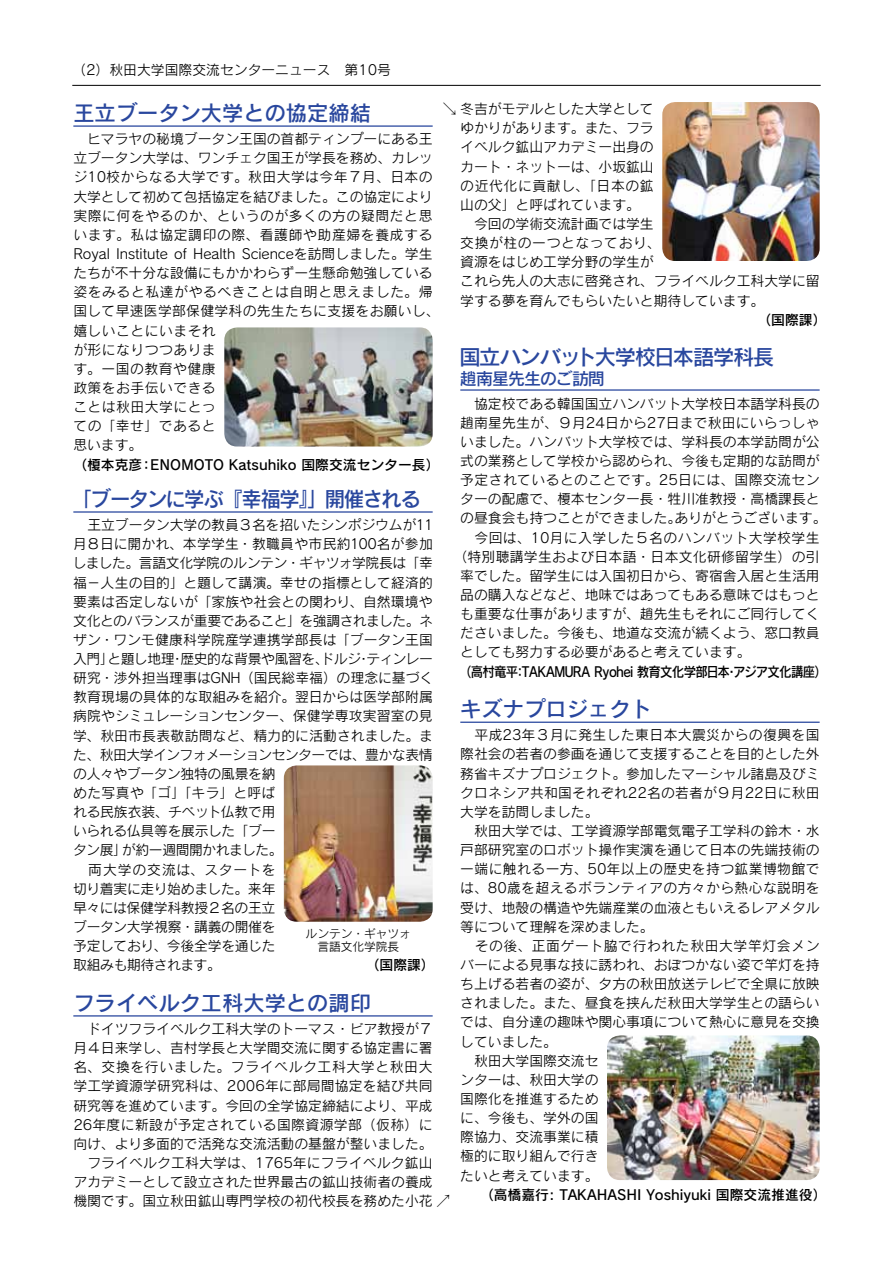
<style>
.page{position:relative;width:893px;height:1263px;background:#fff}
.page>*{position:absolute;margin:0;border:0;box-sizing:border-box;transform-origin:0 0}
.t1{font:21.3px "Rodin CID DB";color:#29479e}
.t2{font:21.3px "Rodin CID DB";letter-spacing:-.075em;color:#29479e;scale:.96 1}
.t3{font:21.3px "Rodin CID DB";letter-spacing:-.06em;color:#29479e}
.t4{font:16.95px "Rodin CID DB";letter-spacing:-.06em;color:#29479e}
.t5{font:13.8px/19.2px "Rodin CID M";color:#000}
.t6{font:13.8px/19.2px "Rodin CID M";letter-spacing:.02em;color:#000}
.t7{font:13.8px "Rodin CID DB";color:#000}
.t8{font:13.8px "Rodin CID M";letter-spacing:.03em;color:#000}
.t9{font:13.8px "Rodin CID DB";letter-spacing:-.06em;color:#000;scale:.9 1}
.t10{font:11.7px/12.8px "Rodin CID M";color:#000;text-align:center}
.s1{font-family:"Rodin CID DB"}
.s2{font-family:"Hira Kaku Pro W3"}
</style>
<div class="page">
<hr style="left:72px;top:85px;width:749px;height:1px;background:#000">
<hr style="left:73px;top:125px;width:360px;height:2px;background:#29479e">
<hr style="left:73px;top:511px;width:360px;height:2px;background:#29479e">
<hr style="left:73px;top:1015px;width:360px;height:1px;background:#29479e">
<hr style="left:460px;top:389px;width:360px;height:2px;background:#29479e">
<hr style="left:460px;top:722px;width:360px;height:1px;background:#29479e">
<img style="left:607px;top:1035px;width:213px;height:145px">
<img style="left:662px;top:102px;width:158px;height:159px">
<img style="left:284px;top:765px;width:149px;height:157px">
<img style="left:224px;top:327px;width:209px;height:119px">
<p class="t5" style="left:72px;top:60px;width:320px">（2）秋田大学国際交流センターニュース　第10号</p>
<h1 class="t1" style="left:73px;top:99px;width:299px">王立ブータン大学との協定締結</h1>
<p class="t6" style="left:73px;top:129px;width:368px">　ヒマラヤの秘境ブータン王国の首都ティンプーにある王立ブータン大学は、ワンチェク国王が学長を務め、カレッジ10校からなる大学です。秋田大学は今年７月、日本の大学として初めて包括協定を結びました。この協定により実際に何をやるのか、というのが多くの方の疑問だと思います。私は協定調印の際、看護師や助産婦を養成する<br>Royal Institute of Health Scienceを訪問しました。学生たちが不十分な設備にもかかわらず一生懸命勉強している姿をみると私達がやるべきことは自明と思えました。帰国して早速医学部保健学科の先生たちに支援をお願いし、嬉しいことにいまそれ<br>が形になりつつありま<br>す。一国の教育や健康<br>政策をお手伝いできる<br>ことは秋田大学にとっ<br>ての「幸せ」であると<br>思います。</p>
<p class="t7" style="left:73px;top:455px;width:368px">（榎本克彦：ENOMOTO Katsuhiko 国際交流センター長）</p>
<h1 class="t2" style="left:71px;top:485px;width:366px">「ブータンに学ぶ『幸福学』」開催される</h1>
<p class="t5" style="left:73px;top:515px;width:363px">　王立ブータン大学の教員３名を招いたシンポジウムが11月８日に開かれ、本学学生・教職員や市民約100名が参加しました。言語文化学院のルンテン・ギャツォ学院長は「幸福－人生の目的」と題して講演。幸せの指標として経済的要素は否定しないが「家族や社会との関わり、自然環境や文化とのバランスが重要であること」を強調されました。ネザン・ワンモ健康科学院産学連携学部長は「ブータン王国入門」と題し地理・歴史的な背景や風習を、ドルジ・ティンレー研究・渉外担当理事はGNH（国民総幸福）の理念に基づく教育現場の具体的な取組みを紹介。翌日からは医学部附属病院やシミュレーションセンター、保健学専攻実習室の見学、秋田市長表敬訪問など、精力的に活動されました。また、秋田大学インフォメーションセンターでは、豊かな表情の人々やブータン独特の風景を納<br>めた写真や「ゴ」「キラ」と呼ば<br>れる民族衣装、チベット仏教で用<br>いられる仏具等を展示した「ブー<br>タン展」が約一週間開かれました。<br>　両大学の交流は、スタートを<br>切り着実に走り始めました。来年<br>早々には保健学科教授２名の王立<br>ブータン大学視察・講義の開催を<br>予定しており、今後全学を通じた<br>取組みも期待されます。　　　　　　　　　　　<span class="s1">（国際課）</span></p>
<h1 class="t1" style="left:73px;top:989px;width:299px">フライベルク工科大学との調印</h1>
<p class="t5" style="left:73px;top:1019px;width:378px">　ドイツフライベルク工科大学のトーマス・ビア教授が７<br>月４日来学し、吉村学長と大学間交流に関する協定書に署<br>名、交換を行いました。フライベルク工科大学と秋田大<br>学工学資源学研究科は、2006年に部局間協定を結び共同<br>研究等を進めています。今回の全学協定締結により、平成<br>26年度に新設が予定されている国際資源学部（仮称）に<br>向け、より多面的で活発な交流活動の基盤が整いました。<br>　フライベルク工科大学は、1765年にフライベルク鉱山<br>アカデミーとして設立された世界最古の鉱山技術者の養成<br>機関です。国立秋田鉱山専門学校の初代校長を務めた小花 <span class="s2">↗</span></p>
<p class="t5" style="left:460px;top:99px;width:361px;text-indent:-18px"><span class="s2">↘</span> 冬吉がモデルとした大学として<br>ゆかりがあります。また、フラ<br>イベルク鉱山アカデミー出身の<br>カート・ネットーは、小坂鉱山<br>の近代化に貢献し、「日本の鉱<br>山の父」と呼ばれています。<br>　今回の学術交流計画では学生<br>交換が柱の一つとなっており、<br>資源をはじめ工学分野の学生が<br>これら先人の大志に啓発され、フライベルク工科大学に留学する夢を育んでもらいたいと期待しています。</p>
<h1 class="t3" style="left:459px;top:343px;width:337px">国立ハンバット大学校日本語学科長　</h1>
<p class="t4" style="left:460px;top:368px;width:147px">趙南星先生のご訪問</p>
<p class="t5" style="left:460px;top:393px;width:361px">　協定校である韓国国立ハンバット大学校日本語学科長の</p>
<p class="t5" style="left:460px;top:413px;width:361px">趙南星先生が、９月24日から27日まで秋田にいらっしゃ</p>
<p class="t5" style="left:460px;top:432px;width:361px">いました。ハンバット大学校では、学科長の本学訪問が公</p>
<p class="t5" style="left:460px;top:451px;width:361px">式の業務として学校から認められ、今後も定期的な訪問が</p>
<p class="t8" style="left:460px;top:471px;width:361px">予定されているとのことです。25日には、国際交流セン</p>
<p class="t5" style="left:460px;top:489px;width:361px">ターの配慮で、榎本センター長・牲川准教授・高橋課長と</p>
<p class="t5" style="left:460px;top:508px;width:368px">の昼食会も持つことができました。ありがとうございます。</p>
<p class="t8" style="left:460px;top:529px;width:361px">　今回は、10月に入学した５名のハンバット大学校学生</p>
<p class="t6" style="left:453px;top:547px;width:368px">（特別聴講学生および日本語・日本文化研修留学生）の引</p>
<p class="t5" style="left:460px;top:566px;width:361px">率でした。留学生には入国初日から、寄宿舎入居と生活用</p>
<p class="t5" style="left:460px;top:585px;width:361px">品の購入などなど、地味ではあってもある意味ではもっと</p>
<p class="t5" style="left:460px;top:604px;width:361px">も重要な仕事がありますが、趙先生もそれにご同行してく</p>
<p class="t5" style="left:460px;top:623px;width:361px">ださいました。今後も、地道な交流が続くよう、窓口教員</p>
<p class="t5" style="left:460px;top:642px;width:292px">としても努力する必要があると考えています。</p>
<p class="t9" style="left:459px;top:662px;width:410px">（高村竜平：TAKAMURA Ryohei 教育文化学部日本・アジア文化講座）</p>
<h1 class="t1" style="left:460px;top:695px;width:193px">キズナプロジェクト</h1>
<p class="t5" style="left:460px;top:725px;width:361px">　平成23年３月に発生した東日本大震災からの復興を国際社会の若者の参画を通じて支援することを目的とした外務省キズナプロジェクト。参加したマーシャル諸島及びミクロネシア共和国それぞれ22名の若者が９月22日に秋田大学を訪問しました。<br>　秋田大学では、工学資源学部電気電子工学科の鈴木・水戸部研究室のロボット操作実演を通じて日本の先端技術の一端に触れる一方、50年以上の歴史を持つ鉱業博物館では、80歳を超えるボランティアの方々から熱心な説明を受け、地殻の構造や先端産業の血液ともいえるレアメタル等について理解を深めました。<br>　その後、正面ゲート脇で行われた秋田大学竿灯会メンバーによる見事な技に誘われ、おぼつかない姿で竿灯を持ち上げる若者の姿が、夕方の秋田放送テレビで全県に放映されました。また、昼食を挟んだ秋田大学学生との語らいでは、自分達の趣味や関心事項について熱心に意見を交換していました。<br>　秋田大学国際交流セ<br>ンターは、秋田大学の<br>国際化を推進するため<br>に、今後も、学外の国<br>際協力、交流事業に積<br>極的に取り組んで行き<br>たいと考えています。</p>
<p class="t7" style="left:480px;top:1185px;width:348px">（高橋嘉行: TAKAHASHI Yoshiyuki 国際交流推進役）</p>
<p class="t10" style="left:306px;top:927px;width:107px">ルンテン・ギャツォ言語文化学院長</p>
</div>
